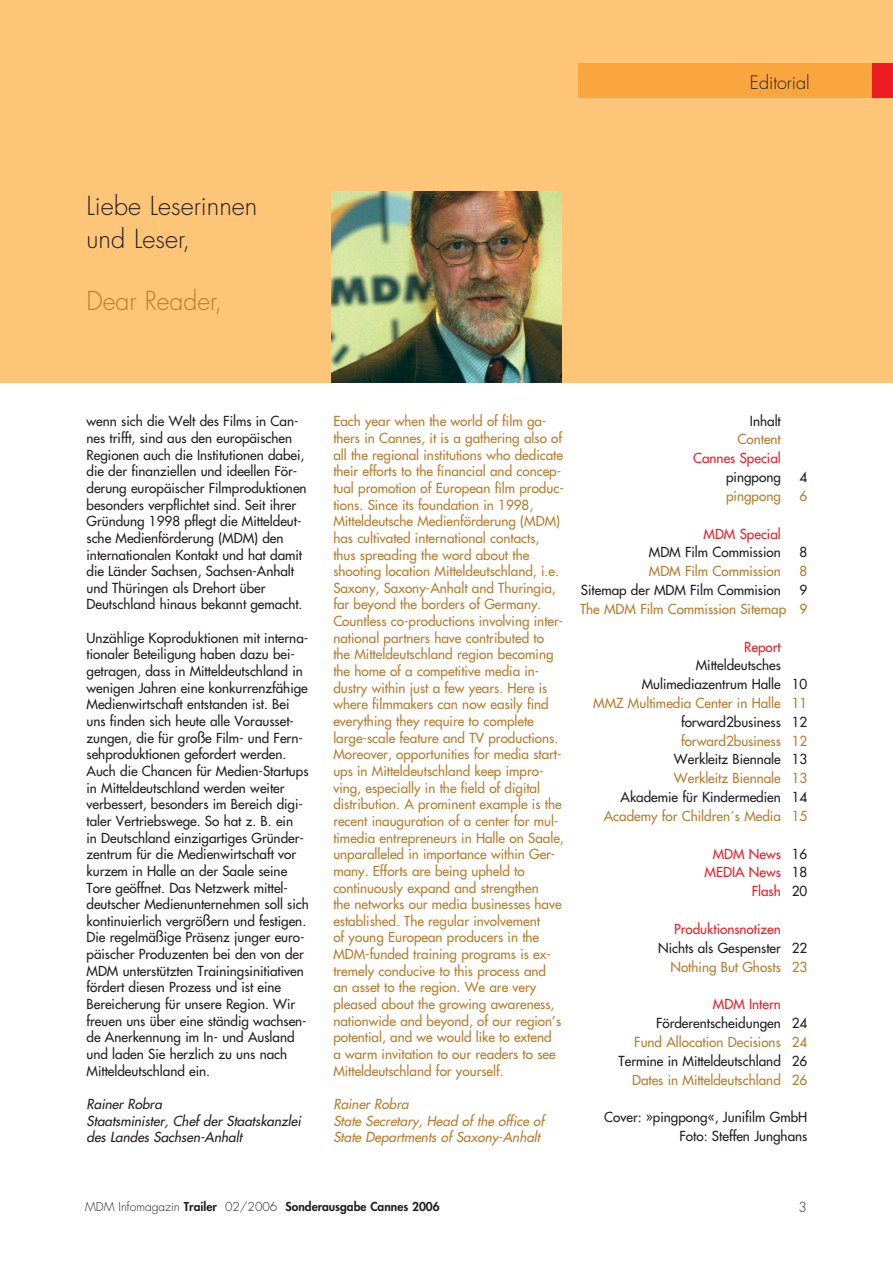
<style>
.page{position:relative;width:893px;height:1263px;background:#fff}
.page>*{position:absolute;margin:0;border:0;box-sizing:border-box;transform-origin:0 0}
.t1{font:300 25.5px/33px "Futura";color:#231f20}
.t2{font:300 25.5px "Futura";letter-spacing:-.005em;color:#b97c2c}
.t3{font:300 18px "Futura";color:#231f20}
.t4{font:13.5px/16.6px "Futura";color:#b97c2c}
.t5{font:13.5px/16.6px "Futura";color:#231f20}
.t6{font:13.5px/18.9px "Futura";color:#ed1c24;text-align:right}
.t7{font:italic 13.5px/16.6px "Futura";color:#b97c2c}
.t8{font:italic 13.5px/16.6px "Futura";color:#231f20}
.t9{font:300 13.5px "Futura";color:#231f20}
.t10{font:800 12px "Futura";color:#231f20}
.s1{color:#231f20}
.s2{font-weight:300}
</style>
<div class="page">
<div style="left:0;top:0;width:892px;height:383px;background:#fdc578"></div>
<div style="left:578px;top:64px;width:314px;height:34px;background:#faa63f"></div>
<div style="left:872px;top:64px;width:20px;height:34px;background:#ed1c24"></div>
<img style="left:332px;top:191px;width:229px;height:192px">
<h2 class="t3" style="left:749px;top:74px;width:61px">Editorial</h2>
<h1 class="t1" style="left:87px;top:191px;width:172px">Liebe Leserinnen und Leser,</h1>
<h1 class="t2" style="left:87px;top:289px;width:137px">Dear Reader,</h1>
<p class="t5" style="left:86px;top:414px;width:221px">wenn sich die Welt des Films in Can&shy;nes trifft, sind aus den europäischen Regionen auch die Institutionen dabei, die der finanziellen und ideellen För&shy;derung europäischer Filmproduktionen besonders verpflichtet sind. Seit ihrer Gründung 1998 pflegt die Mitteldeut&shy;sche Medienförderung (MDM) den internationalen Kontakt und hat damit die Länder Sachsen, Sachsen-Anhalt und Thüringen als Drehort über Deutschland hinaus bekannt gemacht.</p>
<p class="t5" style="left:86px;top:630px;width:224px">Unzählige Koproduktionen mit interna&shy;tionaler Beteiligung haben dazu bei&shy;getragen, dass in Mitteldeutschland in wenigen Jahren eine konkurrenzfähige Medienwirtschaft entstanden ist. Bei uns finden sich heute alle Vorausset&shy;zungen, die für große Film- und Fern&shy;sehproduktionen gefordert werden.<br>Auch die Chancen für Medien-Startups in Mitteldeutschland werden weiter verbessert, besonders im Bereich digi&shy;taler Vertriebswege. So hat z. B. ein<br>in Deutschland einzigartiges Gründer&shy;zentrum für die Medienwirtschaft vor kurzem in Halle an der Saale seine Tore geöffnet. Das Netzwerk mittel&shy;deutscher Medienunternehmen soll sich kontinuierlich vergrößern und festigen.<br>Die regelmäßige Präsenz junger euro&shy;päischer Produzenten bei den von der MDM unterstützten Trainingsinitiativen fördert diesen Prozess und ist eine Bereicherung für unsere Region. Wir freuen uns über eine ständig wachsen&shy;de Anerkennung im In- und Ausland und laden Sie herzlich zu uns nach Mitteldeutschland ein.</p>
<p class="t8" style="left:86px;top:1097px;width:218px">Rainer Robra<br>Staatsminister, Chef der Staatskanzlei des Landes Sachsen-Anhalt</p>
<p class="t4" style="left:333px;top:414px;width:232px">Each year when the world of film ga&shy;thers in Cannes, it is a gathering also of all the regional institutions who dedicate their efforts to the financial and concep&shy;tual promotion of European film produc&shy;tions. Since its foundation in 1998, Mitteldeutsche Medienförderung (MDM) has cultivated international contacts, thus spreading the word about the shooting location Mitteldeutschland, i.e.<br>Saxony, Saxony-Anhalt and Thuringia, far beyond the borders of Germany.<br>Countless co-productions involving inter&shy;national partners have contributed to the Mitteldeutschland region becoming the home of a competitive media in&shy;dustry within just a few years. Here is where filmmakers can now easily find everything they require to complete large-scale feature and TV productions.<br>Moreover, opportunities for media start&shy;ups in Mitteldeutschland keep impro&shy;ving, especially in the field of digital distribution. A prominent example is the recent inauguration of a center for mul&shy;timedia entrepreneurs in Halle on Saale, unparalleled in importance within Ger&shy;many. Efforts are being upheld to continuously expand and strengthen<br>the networks our media businesses have established. The regular involvement<br>of young European producers in the MDM-funded training programs is ex&shy;tremely conducive to this process and an asset to the region. We are very pleased about the growing awareness, nationwide and beyond, of our region’s potential, and we would like to extend<br>a warm invitation to our readers to see Mitteldeutschland for yourself.</p>
<p class="t7" style="left:333px;top:1097px;width:212px">Rainer Robra<br>State Secretary, Head of the office of<br>State Departments of Saxony -Anhalt</p>
<p class="t5" style="left:750px;top:413px;width:32px">Inhalt</p>
<p class="t4" style="left:737px;top:432px;width:45px">Content</p>
<p class="t6" style="left:693px;top:450px;width:89px">Cannes Special</p>
<p class="t5" style="left:726px;top:470px;width:56px">pingpong</p>
<p class="t5" style="left:799px;top:470px;width:9px">4</p>
<p class="t4" style="left:726px;top:489px;width:56px">pingpong</p>
<p class="t4" style="left:799px;top:489px;width:9px">6</p>
<p class="t6" style="left:703px;top:525px;width:79px">MDM Special</p>
<p class="t5" style="left:649px;top:545px;width:133px">MDM Film Commission</p>
<p class="t5" style="left:799px;top:545px;width:9px">8</p>
<p class="t4" style="left:649px;top:564px;width:133px">MDM Film Commission</p>
<p class="t4" style="left:799px;top:564px;width:9px">8</p>
<p class="t5" style="left:581px;top:583px;width:201px">Sitemap der MDM Film Commision</p>
<p class="t5" style="left:799px;top:583px;width:9px">9</p>
<p class="t4" style="left:580px;top:602px;width:229px">The MDM Film Commission Sitemap 9</p>
<p class="t6" style="left:744px;top:638px;width:38px">Report</p>
<p class="t5" style="left:641px;top:657px;width:167px;line-height:18.8px;text-indent:54px">Mitteldeutsches<br>Mulimediazentrum Halle 10</p>
<p class="t4" style="left:593px;top:696px;width:215px">MMZ Multimedia Center in Halle 11</p>
<p class="t5" style="left:681px;top:714px;width:128px">forward2business 12</p>
<p class="t4" style="left:681px;top:733px;width:128px">forward2business 12</p>
<p class="t5" style="left:674px;top:752px;width:135px">Werkleitz Biennale 13</p>
<p class="t4" style="left:674px;top:771px;width:135px">Werkleitz Biennale 13</p>
<p class="t5" style="left:620px;top:790px;width:188px">Akademie für Kindermedien 14</p>
<p class="t4" style="left:603px;top:809px;width:205px">Academy for Children´s Media 15</p>
<p class="t6" style="left:704px;top:845px;width:104px">MDM News <span class="s1">16<br></span>MEDIA News <span class="s1">18<br></span>Flash <span class="s1">20</span></p>
<p class="t6" style="left:674px;top:920px;width:108px">Produktionsnotizen</p>
<p class="t5" style="left:658px;top:940px;width:151px">Nichts als Gespenster 22</p>
<p class="t4" style="left:670px;top:959px;width:138px">Nothing But Ghosts 23</p>
<p class="t6" style="left:713px;top:996px;width:69px">MDM Intern</p>
<p class="t5" style="left:656px;top:1016px;width:153px">Förderentscheidungen 24</p>
<p class="t4" style="left:634px;top:1034px;width:175px">Fund Allocation Decisions 24</p>
<p class="t5" style="left:618px;top:1053px;width:190px">Termine in Mitteldeutschland 26</p>
<p class="t4" style="left:632px;top:1072px;width:177px">Dates in Mitteldeutschland 26</p>
<p class="t5" style="left:604px;top:1109px;width:205px;line-height:18.8px;text-align:right">Cover: »pingpong«, Junifilm GmbH<br>Foto: Steffen Junghans</p>
<p class="t10" style="left:85px;top:1201px;width:356px"><span class="s2">MDM Infomagazin</span> Trailer <span class="s2">02/2006</span> Sonderausgabe Cannes 2006</p>
<p class="t9" style="left:798px;top:1201px;width:10px">3</p>
</div>
